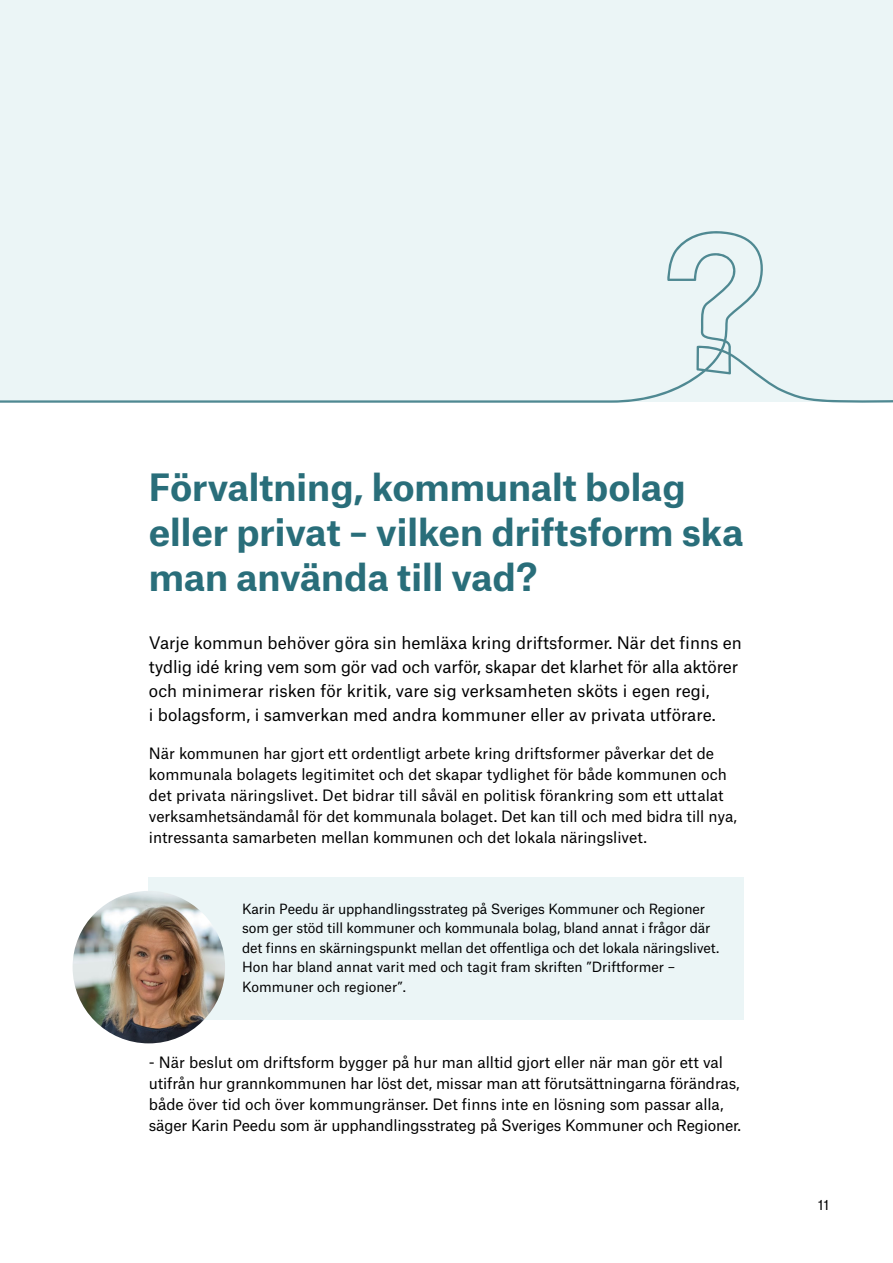
<style>
.page{position:relative;width:893px;height:1263px;background:#fff}
.page>*{position:absolute;margin:0;border:0;box-sizing:border-box;transform-origin:0 0}
.t1{font:700 36px/45px "Atlas Grotesk";color:#296e7a}
.Ingress{font:16.5px/24px "Atlas Grotesk";color:#000001}
.t2{font:15px/21px "Atlas Grotesk";color:#000001}
.Faktaruta___brödtext{font:13.5px/19.5px "Atlas Grotesk";letter-spacing:-.01em;color:#000001}
</style>
<div class="page">
<div style="left:149px;top:877px;width:595px;height:143px;background:#ebf5f6"></div>
<div style="left:0;top:0;width:893px;height:401px;background:#ebf5f6"></div>
<svg style="left:0;top:231px;width:893px;height:172px"></svg>
<img style="left:73px;top:891px;width:152px;height:152px;border-radius:76px">
<h1 class="t1" style="left:149px;top:461px;width:596px">Förvaltning, kommunalt bolag eller privat – vilken driftsform ska man använda till vad?</h1>
<p class="Ingress" style="left:149px;top:629px;width:595px">Varje kommun behöver göra sin hemläxa kring driftsformer. När det finns en tydlig idé kring vem som gör vad och varför, skapar det klarhet för alla aktörer och minimerar risken för kritik, vare sig verksamheten sköts i egen regi,<br>i bolagsform, i samverkan med andra kommuner eller av privata utförare.</p>
<p class="t2" style="left:149px;top:741px;width:590px">När kommunen har gjort ett ordentligt arbete kring driftsformer påverkar det de kommunala bolagets legitimitet och det skapar tydlighet för både kommunen och det privata näringslivet. Det bidrar till såväl en politisk förankring som ett uttalat verksamhetsändamål för det kommunala bolaget. Det kan till och med bidra till nya, intressanta samarbeten mellan kommunen och det lokala näringslivet.</p>
<p class="Faktaruta___brödtext" style="left:242px;top:897px;width:479px">Karin Peedu är upphandlingsstrateg på Sveriges Kommuner och Regioner som ger stöd till kommuner och kommunala bolag, bland annat i frågor där det finns en skärningspunkt mellan det offentliga och det lokala näringslivet.<br>Hon har bland annat varit med och tagit fram skriften ”Driftformer – Kommuner och regioner”.</p>
<p class="t2" style="left:149px;top:1050px;width:594px">- När beslut om driftsform bygger på hur man alltid gjort eller när man gör ett val utifrån hur grannkommunen har löst det, missar man att förutsättningarna förändras, både över tid och över kommungränser. Det finns inte en lösning som passar alla, säger Karin Peedu som är upphandlingsstrateg på Sveriges Kommuner och Regioner.</p>
<p class="Faktaruta___brödtext" style="left:818px;top:1193px;width:13px">11</p>
</div>
